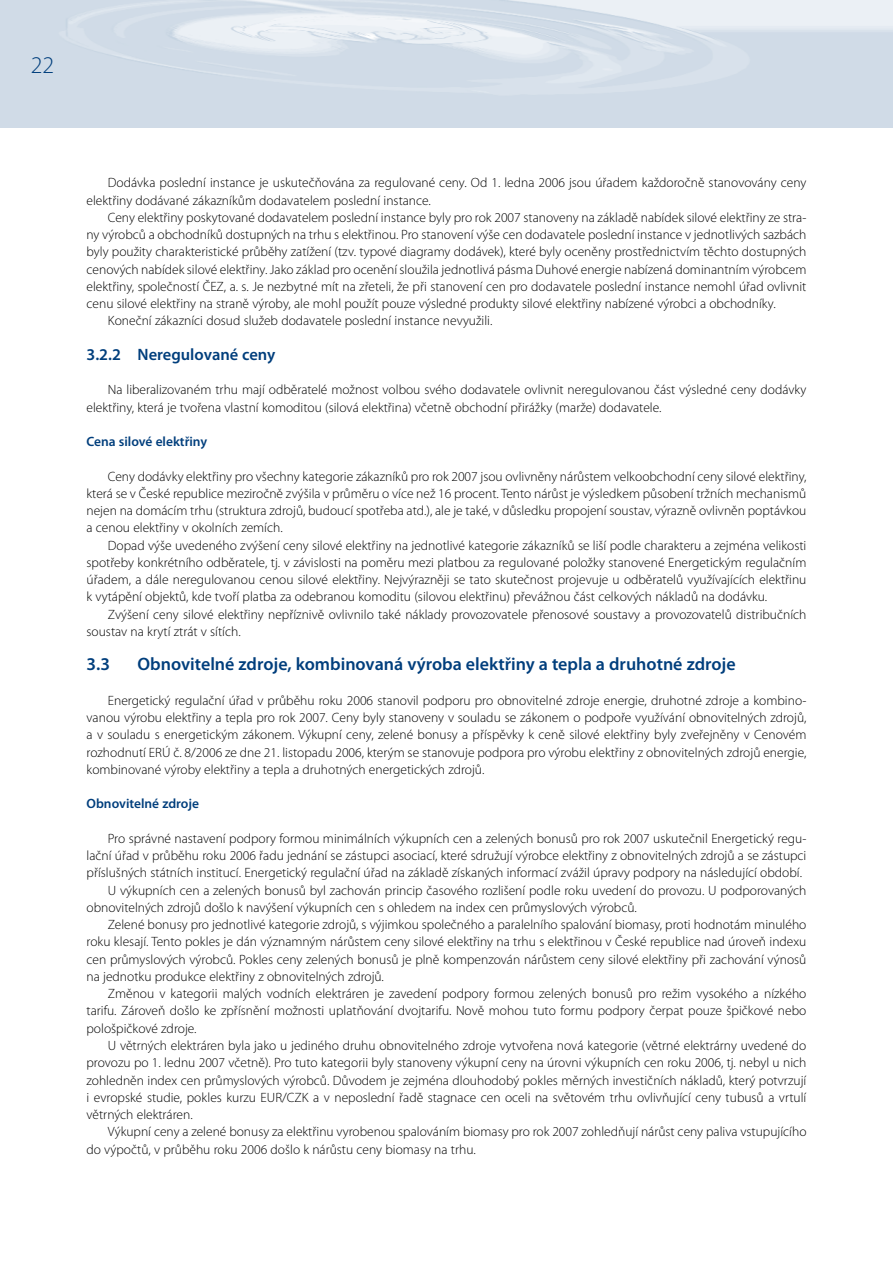
<style>
.page{position:relative;width:893px;height:1263px;background:#fff}
.page>*{position:absolute;margin:0;border:0;box-sizing:border-box;transform-origin:0 0}
.t1{font:300 24px "Myriad Pro";color:#003e7c}
.t2{font:600 18px "Myriad Pro";color:#003e7c}
.t3{font:600 16.5px "Myriad Pro";color:#003e7c}
.t4{font:300 13.5px/17.2px "Myriad Pro";color:#000}
.t5{font:600 13.5px "Myriad Pro";color:#003e7c}
</style>
<div class="page">
<h1 class="t1" style="left:31px;top:50px;width:25px">22</h1>
<p class="t4" style="left:87px;top:174px;width:721px;text-indent:21px">Dodávka poslední instance je uskutečňována za regulované ceny. Od 1. ledna 2006 jsou úřadem každoročně stanovovány ceny elektřiny dodávané zákazníkům dodavatelem poslední instance.</p>
<p class="t4" style="left:108px;top:209px;width:700px">Ceny elektřiny poskytované dodavatelem poslední instance byly pro rok 2007 stanoveny na základě nabídek silové elektřiny ze stra-</p>
<p class="t4" style="left:87px;top:226px;width:721px">ny výrobců a obchodníků dostupných na trhu s elektřinou. Pro stanovení výše cen dodavatele poslední instance v jednotlivých sazbách</p>
<p class="t4" style="left:87px;top:243px;width:721px">byly použity charakteristické průběhy zatížení (tzv. typové diagramy dodávek), které byly oceněny prostřednictvím těchto dostupných</p>
<p class="t4" style="left:87px;top:260px;width:721px">cenových nabídek silové elektřiny. Jako základ pro ocenění sloužila jednotlivá pásma Duhové energie nabízená dominantním výrobcem</p>
<p class="t4" style="left:87px;top:278px;width:721px">elektřiny, společností ČEZ, a. s. Je nezbytné mít na zřeteli, že při stanovení cen pro dodavatele poslední instance nemohl úřad ovlivnit</p>
<p class="t4" style="left:87px;top:295px;width:689px">cenu silové elektřiny na straně výroby, ale mohl použít pouze výsledné produkty silové elektřiny nabízené výrobci a obchodníky.</p>
<p class="t4" style="left:108px;top:312px;width:385px">Koneční zákazníci dosud služeb dodavatele poslední instance nevyužili.</p>
<p class="t3" style="left:87px;top:344px;width:190px">3.2.2 Neregulované ceny</p>
<p class="t4" style="left:87px;top:381px;width:721px;text-indent:21px">Na liberalizovaném trhu mají odběratelé možnost volbou svého dodavatele ovlivnit neregulovanou část výsledné ceny dodávky elektřiny, která je tvořena vlastní komoditou (silová elektřina) včetně obchodní přirážky (marže) dodavatele.</p>
<p class="t5" style="left:87px;top:433px;width:122px">Cena silové elektřiny</p>
<p class="t4" style="left:87px;top:467px;width:721px;text-align:justify;text-indent:21px">Ceny dodávky elektřiny pro všechny kategorie zákazníků pro rok 2007 jsou ovlivněny nárůstem velkoobchodní ceny silové elektřiny, která se v České republice meziročně zvýšila v průměru o více než 16 procent. Tento nárůst je výsledkem působení tržních mechanismů nejen na domácím trhu (struktura zdrojů, budoucí spotřeba atd.), ale je také, v důsledku propojení soustav, výrazně ovlivněn poptávkou a cenou elektřiny v okolních zemích.</p>
<p class="t4" style="left:87px;top:536px;width:721px;text-align:justify;text-indent:21px">Dopad výše uvedeného zvýšení ceny silové elektřiny na jednotlivé kategorie zákazníků se liší podle charakteru a zejména velikosti spotřeby konkrétního odběratele, tj. v závislosti na poměru mezi platbou za regulované položky stanovené Energetickým regulačním úřadem, a dále neregulovanou cenou silové elektřiny. Nejvýrazněji se tato skutečnost projevuje u odběratelů využívajících elektřinu k vytápění objektů, kde tvoří platba za odebranou komoditu (silovou elektřinu) převážnou část celkových nákladů na dodávku.</p>
<p class="t4" style="left:87px;top:605px;width:721px;text-indent:21px">Zvýšení ceny silové elektřiny nepříznivě ovlivnilo také náklady provozovatele přenosové soustavy a provozovatelů distribučních soustav na krytí ztrát v sítích.</p>
<h2 class="t2" style="left:87px;top:653px;width:25px">3.3</h2>
<h2 class="t2" style="left:138px;top:653px;width:600px">Obnovitelné zdroje, kombinovaná výroba elektřiny a tepla a druhotné zdroje</h2>
<p class="t4" style="left:87px;top:692px;width:721px;text-align:justify;text-indent:21px">Energetický regulační úřad v průběhu roku 2006 stanovil podporu pro obnovitelné zdroje energie, druhotné zdroje a kombino&shy;vanou výrobu elektřiny a tepla pro rok 2007. Ceny byly stanoveny v souladu se zákonem o podpoře využívání obnovitelných zdrojů, a v souladu s energetickým zákonem. Výkupní ceny, zelené bonusy a příspěvky k ceně silové elektřiny byly zveřejněny v Cenovém rozhodnutí ERÚ č. 8/2006 ze dne 21. listopadu 2006, kterým se stanovuje podpora pro výrobu elektřiny z obnovitelných zdrojů energie, kombinované výroby elektřiny a tepla a druhotných energetických zdrojů.</p>
<p class="t5" style="left:87px;top:795px;width:114px">Obnovitelné zdroje</p>
<p class="t4" style="left:108px;top:830px;width:700px">Pro správné nastavení podpory formou minimálních výkupních cen a zelených bonusů pro rok 2007 uskutečnil Energetický regu-</p>
<p class="t4" style="left:87px;top:847px;width:721px">lační úřad v průběhu roku 2006 řadu jednání se zástupci asociací, které sdružují výrobce elektřiny z obnovitelných zdrojů a se zástupci</p>
<p class="t4" style="left:87px;top:864px;width:716px">příslušných státních institucí. Energetický regulační úřad na základě získaných informací zvážil úpravy podpory na následující období.</p>
<p class="t4" style="left:108px;top:881px;width:700px">U výkupních cen a zelených bonusů byl zachován princip časového rozlišení podle roku uvedení do provozu. U podporovaných</p>
<p class="t4" style="left:87px;top:899px;width:551px">obnovitelných zdrojů došlo k navýšení výkupních cen s ohledem na index cen průmyslových výrobců.</p>
<p class="t4" style="left:108px;top:916px;width:700px">Zelené bonusy pro jednotlivé kategorie zdrojů, s výjimkou společného a paralelního spalování biomasy, proti hodnotám minulého</p>
<p class="t4" style="left:87px;top:933px;width:721px">roku klesají. Tento pokles je dán významným nárůstem ceny silové elektřiny na trhu s elektřinou v České republice nad úroveň indexu</p>
<p class="t4" style="left:87px;top:950px;width:721px">cen průmyslových výrobců. Pokles ceny zelených bonusů je plně kompenzován nárůstem ceny silové elektřiny při zachování výnosů</p>
<p class="t4" style="left:87px;top:968px;width:298px">na jednotku produkce elektřiny z obnovitelných zdrojů.</p>
<p class="t4" style="left:108px;top:985px;width:700px">Změnou v kategorii malých vodních elektráren je zavedení podpory formou zelených bonusů pro režim vysokého a nízkého</p>
<p class="t4" style="left:87px;top:1002px;width:721px">tarifu. Zároveň došlo ke zpřísnění možnosti uplatňování dvojtarifu. Nově mohou tuto formu podpory čerpat pouze špičkové nebo</p>
<p class="t4" style="left:87px;top:1019px;width:110px">pološpičkové zdroje.</p>
<p class="t4" style="left:108px;top:1037px;width:700px">U větrných elektráren byla jako u jediného druhu obnovitelného zdroje vytvořena nová kategorie (větrné elektrárny uvedené do</p>
<p class="t4" style="left:87px;top:1054px;width:721px">provozu po 1. lednu 2007 včetně). Pro tuto kategorii byly stanoveny výkupní ceny na úrovni výkupních cen roku 2006, tj. nebyl u nich</p>
<p class="t4" style="left:87px;top:1071px;width:721px">zohledněn index cen průmyslových výrobců. Důvodem je zejména dlouhodobý pokles měrných investičních nákladů, který potvrzují</p>
<p class="t4" style="left:87px;top:1088px;width:721px">i evropské studie, pokles kurzu EUR/CZK a v neposlední řadě stagnace cen oceli na světovém trhu ovlivňující ceny tubusů a vrtulí</p>
<p class="t4" style="left:87px;top:1106px;width:106px">větrných elektráren.</p>
<p class="t4" style="left:108px;top:1123px;width:700px">Výkupní ceny a zelené bonusy za elektřinu vyrobenou spalováním biomasy pro rok 2007 zohledňují nárůst ceny paliva vstupujícího</p>
<p class="t4" style="left:87px;top:1140px;width:389px">do výpočtů, v průběhu roku 2006 došlo k nárůstu ceny biomasy na trhu.</p>
</div>
